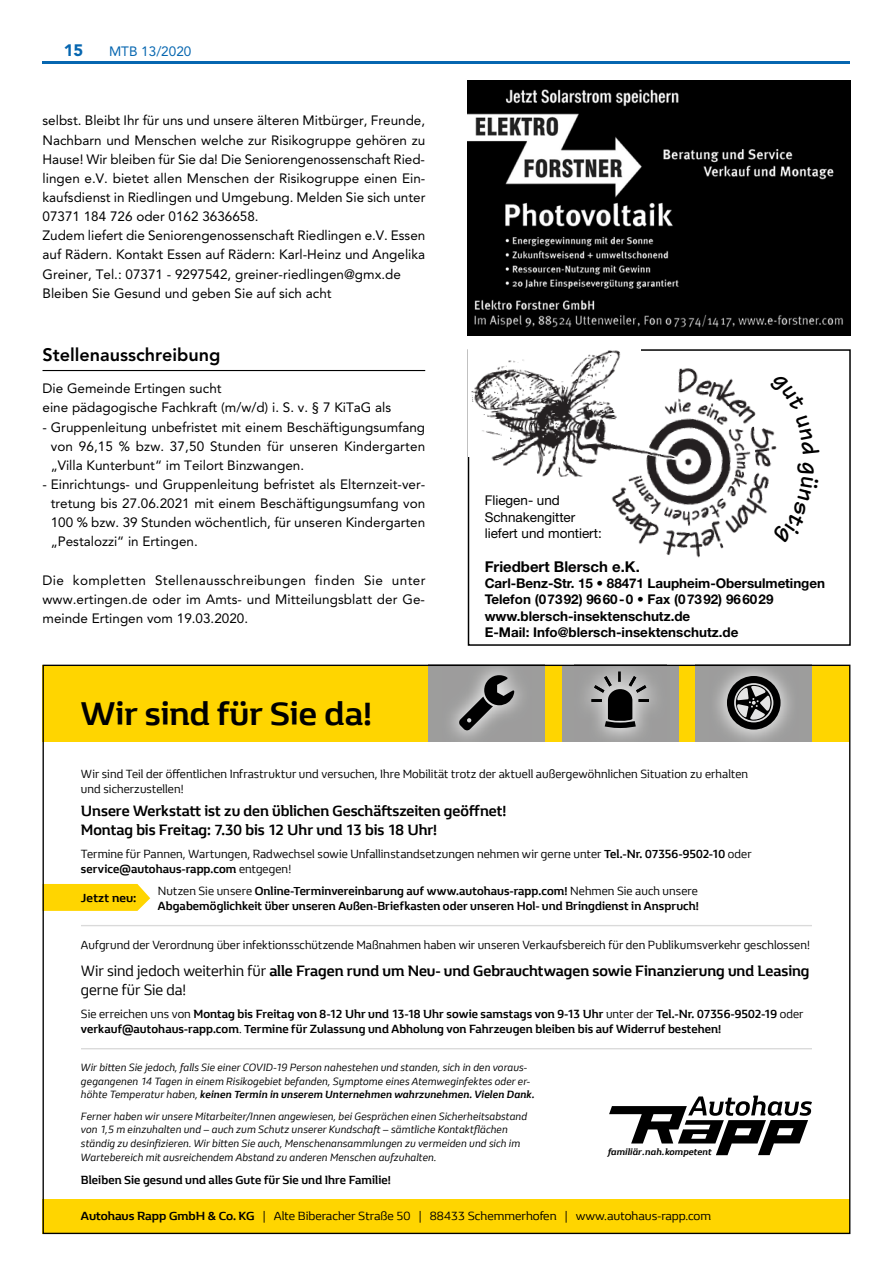
<style>
.page{position:relative;width:893px;height:1263px;background:#fff}
.page>*{position:absolute;margin:0;border:0;box-sizing:border-box;transform-origin:0 0}
.t1{font:700 33.9px "Renault Life";color:#000}
.t2{font:800 18px "Avenir";color:#000}
.t3{font:900 16.5px "Avenir";color:#0666b0}
.t4{font:700 15.45px/18.8px "Renault Life";letter-spacing:-.005em;color:#000;scale:.95 1}
.t5{font:700 15px "Helvetica Neue";color:#000}
.t6{font:13.5px/19.2px "Avenir";color:#000;text-align:justify}
.t7{font:700 13.5px/16.5px "Helvetica Neue";color:#000}
.t8{font:13.5px/16.5px "Helvetica Neue";color:#000}
.t9{font:13.5px "Avenir";color:#0666b0}
.t10{font:12.3px/15px "Renault Life";letter-spacing:.005em;color:#000;scale:.95 1}
.t11{font:700 12.3px/15px "Renault Life";letter-spacing:.005em;color:#000;scale:.95 1}
.t12{font:700 12.15px/15px "Renault Life";letter-spacing:.005em;color:#000;scale:.95 1}
.t13{font:12.15px/15px "Renault Life";letter-spacing:.005em;color:#000;scale:.95 1}
.t14{font:12.15px "Renault Life";letter-spacing:.005em;color:#000}
.t15{font:700 12.15px "Renault Life";letter-spacing:.005em;color:#000}
.t16{font:italic 10.8px/13.5px "Renault Life";letter-spacing:.01em;color:#000;scale:.95 1}
.t17{font:italic 700 9.45px "Renault Life";color:#000}
.s1{font-weight:700}
.s2{font-weight:400}
</style>
<div class="page">
<hr style="left:43px;top:62px;width:807px;height:2px;background:#0666b0">
<hr style="left:43px;top:370px;width:382px;height:1px;background:#000">
<img style="left:468px;top:349px;width:323px;height:225px">
<div style="left:43px;top:1199px;width:807px;height:35px;background:#ffd500"></div>
<div style="left:43px;top:665px;width:807px;height:77px;background:#ffd500"></div>
<svg style="left:609px;top:1095px;width:203px;height:60px"></svg>
<hr style="left:81px;top:925px;width:731px;height:1px;background:#dadada">
<div style="left:562px;top:665px;width:116px;height:77px;background:#9d9d9c"></div>
<img style="left:586px;top:667px;width:69px;height:72px">
<svg style="left:591px;top:671px;width:58px;height:60px"></svg>
<div style="left:428px;top:665px;width:117px;height:77px;background:#9d9d9c"></div>
<img style="left:451px;top:667px;width:71px;height:72px">
<svg style="left:459px;top:675px;width:55px;height:55px"></svg>
<div style="left:695px;top:665px;width:117px;height:77px;background:#9d9d9c"></div>
<img style="left:716px;top:667px;width:75px;height:74px">
<svg style="left:727px;top:676px;width:53px;height:53px;background:#5f5f5f"></svg>
<svg style="left:45px;top:884px;width:105px;height:27px;background:#ffd70f"></svg>
<hr style="left:81px;top:1048px;width:731px;height:1px;background:#dadada">
<img style="left:468px;top:81px;width:382px;height:255px">
<svg style="left:769px;top:373px;width:22px;height:81px"></svg>
<svg style="left:772px;top:462px;width:19px;height:80px"></svg>
<p class="t3" style="left:64px;top:40px;width:21px">15</p>
<p class="t9" style="left:109px;top:43px;width:84px">MTB 13/2020</p>
<p class="t6" style="left:43px;top:111px;width:384px;text-align:left">selbst. Bleibt Ihr für uns und unsere älteren Mitbürger, Freunde, Nachbarn und Menschen welche zur Risikogruppe gehören zu Hause! Wir bleiben für Sie da! Die Seniorengenossenschaft Ried&shy;lingen e.V. bietet allen Menschen der Risikogruppe einen Ein&shy;kaufsdienst in Riedlingen und Umgebung. Melden Sie sich unter 07371 184 726 oder 0162 3636658.<br>Zudem liefert die Seniorengenossenschaft Riedlingen e.V. Essen auf Rädern. Kontakt Essen auf Rädern: Karl-Heinz und Angelika Greiner, Tel.: 07371 - 9297542, greiner-riedlingen@gmx.de Bleiben Sie Gesund und geben Sie auf sich acht</p>
<h2 class="t2" style="left:43px;top:344px;width:180px">Stellenausschreibung</h2>
<p class="t6" style="left:43px;top:379px;width:350px">Die Gemeinde Ertingen sucht<br>eine pädagogische Fachkraft (m/w/d) i. S. v. § 7 KiTaG als</p>
<p class="t6" style="left:51px;top:417px;width:376px;text-indent:-8px">- Gruppenleitung unbefristet mit einem Beschäftigungsumfang von 96,15 % bzw. 37,50 Stunden für unseren Kindergarten „Villa Kunterbunt“ im Teilort Binzwangen.</p>
<p class="t6" style="left:51px;top:475px;width:376px;text-indent:-8px">- Einrichtungs- und Gruppenleitung befristet als Elternzeit-ver&shy;tretung bis 27.06.2021 mit einem Beschäftigungsumfang von 100 % bzw. 39 Stunden wöchentlich, für unseren Kindergarten „Pestalozzi“ in Ertingen.</p>
<p class="t6" style="left:43px;top:570px;width:384px">Die kompletten Stellenausschreibungen finden Sie unter www.ertingen.de oder im Amts- und Mitteilungsblatt der Ge&shy;meinde Ertingen vom 19.03.2020.</p>
<h1 class="t1" style="left:81px;top:690px;width:293px">Wir sind für Sie da!</h1>
<p class="t8" style="left:485px;top:492px;width:119px">Fliegen- und<br>Schnakengitter liefert und montiert:</p>
<p class="t5" style="left:485px;top:557px;width:157px">Friedbert Blersch e.K.</p>
<p class="t7" style="left:485px;top:575px;width:342px">Carl-Benz-Str. 15 • 88471 Laupheim-Obersulmetingen Telefon (07392) 9660-0 • Fax (07392) 966029 www.blersch-insektenschutz.de<br>E-Mail: Info@blersch-insektenschutz.de</p>
<p class="t13" style="left:81px;top:765px;width:704px">Wir sind Teil der öffentlichen Infrastruktur und versuchen, Ihre Mobilität trotz der aktuell außergewöhnlichen Situation zu erhalten und sicherzustellen!</p>
<p class="t4" style="left:81px;top:801px;width:449px">Unsere Werkstatt ist zu den üblichen Geschäftszeiten geöffnet!<br>Montag bis Freitag: 7.30 bis 12 Uhr und 13 bis 18 Uhr!</p>
<p class="t10" style="left:81px;top:846px;width:707px">Termine für Pannen, Wartungen, Radwechsel sowie Unfallinstandsetzungen nehmen wir gerne unter <span class="s1">Tel.-Nr. 07356-9502-10</span> oder <span class="s1">service@autohaus-rapp.com</span> entgegen!</p>
<p class="t12" style="left:158px;top:882px;width:571px"><span class="s2">Nutzen Sie unsere</span> Online-Terminvereinbarung auf www.autohaus-rapp.com! <span class="s2">Nehmen Sie auch unsere<br></span>Abgabemöglichkeit über unseren Außen-Briefkasten oder unseren Hol- und Bringdienst in Anspruch!</p>
<p class="t10" style="left:81px;top:937px;width:769px">Aufgrund der Verordnung über infektionsschützende Maßnahmen haben wir unseren Verkaufsbereich für den Publikumsverkehr geschlossen!</p>
<p class="t4" style="left:81px;top:961px;width:768px"><span class="s2">Wir sind jedoch weiterhin für</span> alle Fragen rund um Neu- und Gebrauchtwagen sowie Finanzierung und Leasing <span class="s2">gerne für Sie da!</span></p>
<p class="t11" style="left:81px;top:1006px;width:762px"><span class="s2">Sie erreichen uns von</span> Montag bis Freitag von 8-12 Uhr und 13-18 Uhr sowie samstags von 9-13 Uhr <span class="s2">unter der</span> Tel.-Nr. 07356-9502-19 <span class="s2">oder </span>verkauf@autohaus-rapp.com<span class="s2">.</span> Termine für Zulassung und Abholung von Fahrzeugen bleiben bis auf Widerruf bestehen!</p>
<p class="t16" style="left:81px;top:1060px;width:479px">Wir bitten Sie jedoch, falls Sie einer COVID-19 Person nahestehen und standen, sich in den voraus&shy;gegangenen 14 Tagen in einem Risikogebiet befanden, Symptome eines Atemweginfektes oder er&shy;höhte Temperatur haben, <span class="s1">keinen Termin in unserem Unternehmen wahrzunehmen. Vielen Dank.</span></p>
<p class="t16" style="left:81px;top:1109px;width:471px">Ferner haben wir unsere Mitarbeiter/Innen angewiesen, bei Gesprächen einen Sicherheitsabstand von 1,5 m einzuhalten und – auch zum Schutz unserer Kundschaft – sämtliche Kontaktflächen ständig zu desinfizieren. Wir bitten Sie auch, Menschenansammlungen zu vermeiden und sich im Wartebereich mit ausreichendem Abstand zu anderen Menschen aufzuhalten.</p>
<p class="t12" style="left:81px;top:1171px;width:328px">Bleiben Sie gesund und alles Gute für Sie und Ihre Familie!</p>
<p class="t15" style="left:81px;top:890px;width:57px">Jetzt neu:</p>
<p class="t17" style="left:608px;top:1145px;width:105px">familiär.nah.kompetent</p>
<p class="t14" style="left:81px;top:1208px;width:632px"><span class="s1">Autohaus Rapp GmbH &amp; Co. KG</span> | Alte Biberacher Straße 50 | 88433 Schemmerhofen | www.autohaus-rapp.com</p>
</div>
